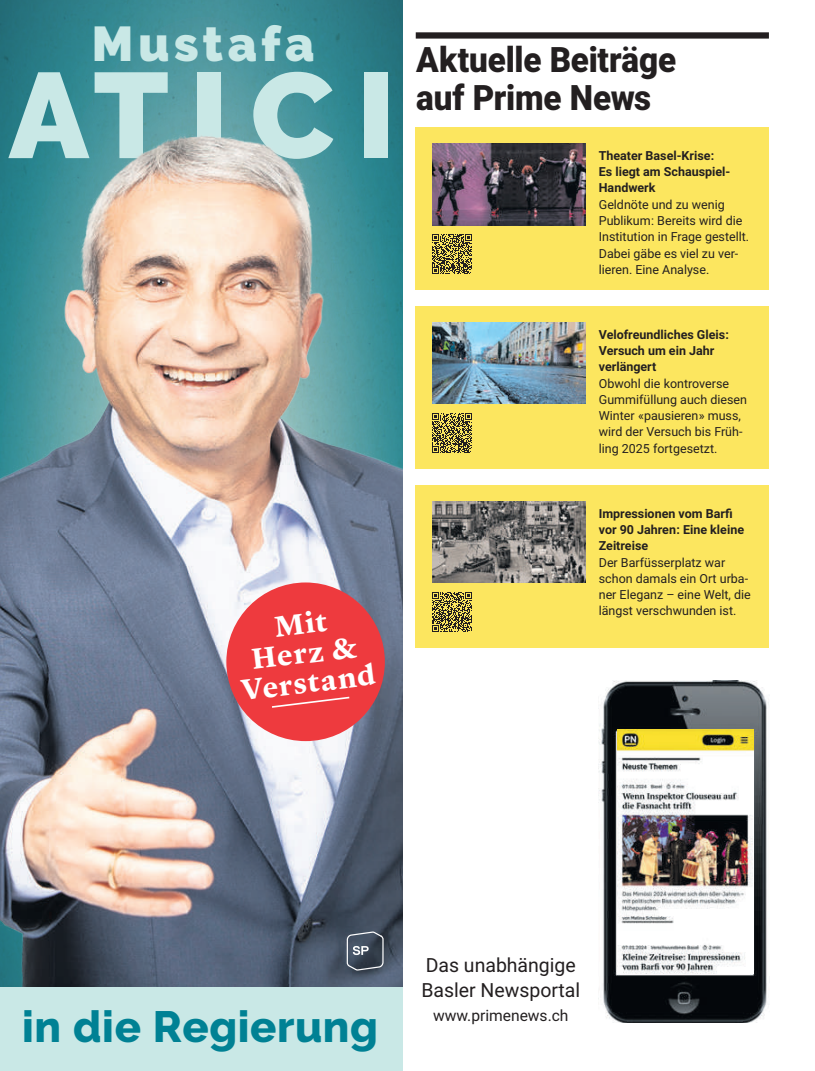
<style>
.page{position:relative;width:815px;height:1071px;background:#fff}
.page>*{position:absolute;margin:0;border:0;box-sizing:border-box;transform-origin:0 0}
.t1{font:900 120.88px "Raleway";letter-spacing:.18em;color:#c9e8e6}
.t2{font:900 48.62px "Raleway";letter-spacing:.09em;color:#c9e8e6}
.t3{font:800 43.62px "Raleway";letter-spacing:.015em;color:#008194}
.t4{font:900 35px/37.5px "Roboto";letter-spacing:-.005em;color:#231f20;scale:.95 1}
.t5{font:700 29.12px/29.5px "Guyot Text";color:#fff;text-align:center}
.t6{font:19.5px/24.8px "Roboto";color:#231f20}
.t7{font:15.62px "Roboto";color:#231f20}
.t8{font:12.5px/16.2px "Roboto";color:#231f20}
.t9{font:700 12.5px/16.2px "Roboto";color:#231f20}
</style>
<div class="page">
<div style="left:416px;top:32px;width:353px;height:7px;background:#231f20"></div>
<div style="left:416px;top:127px;width:353px;height:163px;background:#fce65f"></div>
<div style="left:416px;top:306px;width:353px;height:163px;background:#fce65f"></div>
<div style="left:416px;top:485px;width:353px;height:162px;background:#fce65f"></div>
<img style="left:432px;top:144px;width:154px;height:81px">
<img style="left:432px;top:322px;width:154px;height:82px">
<img style="left:432px;top:501px;width:154px;height:81px">
<svg style="left:432px;top:234px;width:40px;height:40px"></svg>
<svg style="left:432px;top:413px;width:40px;height:40px"></svg>
<svg style="left:432px;top:592px;width:40px;height:40px"></svg>
<img style="left:599px;top:680px;width:170px;height:341px">
<img style="left:617px;top:729px;width:136px;height:243px">
<img style="left:0;top:0;width:403px;height:120px">
<img style="left:0;top:120px;width:403px;height:867px">
<div style="left:226px;top:582px;width:159px;height:158px;background:#ee3a3e;border-radius:50%"></div>
<svg style="left:272px;top:696px;width:78px;height:12px"></svg>
<svg style="left:346px;top:930px;width:38px;height:39px"></svg>
<div style="left:0;top:987px;width:403px;height:83px;background:#c9e8e6"></div>
<h2 class="t2" style="left:92px;top:16px;width:224px">Mustafa</h2>
<h1 class="t1" style="left:9px;top:45px;width:388px">ATICI</h1>
<h3 class="t5" style="left:232px;top:616px;width:136px;rotate:-7deg">Mit<br>Herz &amp;<br>Verstand</h3>
<h3 class="t4" style="left:416px;top:40px;width:275px">Aktuelle Beiträge auf Prime News</h3>
<p class="t9" style="left:599px;top:147px;width:133px">Theater Basel-Krise:<br>Es liegt am Schauspiel-<br>Handwerk</p>
<p class="t8" style="left:599px;top:196px;width:152px">Geldnöte und zu wenig<br>Publikum: Bereits wird die<br>Institution in Frage gestellt.<br>Dabei gäbe es viel zu ver&shy;lieren. Eine Analyse.</p>
<p class="t9" style="left:599px;top:326px;width:132px">Velofreundliches Gleis:<br>Versuch um ein Jahr verlängert</p>
<p class="t8" style="left:599px;top:374px;width:150px">Obwohl die kontroverse<br>Gummifüllung auch diesen<br>Winter «pausieren» muss, wird der Versuch bis Früh&shy;ling 2025 fortgesetzt.</p>
<p class="t9" style="left:599px;top:504px;width:147px">Impressionen vom Barfi vor 90 Jahren: Eine kleine<br>Zeitreise</p>
<p class="t8" style="left:599px;top:553px;width:153px">Der Barfüsserplatz war schon damals ein Ort urba&shy;ner Eleganz – eine Welt, die längst verschwunden ist.</p>
<h3 class="t3" style="left:22px;top:1001px;width:357px">in die Regierung</h3>
<h3 class="t6" style="left:421px;top:951px;width:160px">Das unabhängige<br>Basler Newsportal</h3>
<p class="t7" style="left:433px;top:1004px;width:137px">www.primenews.ch</p>
</div>
